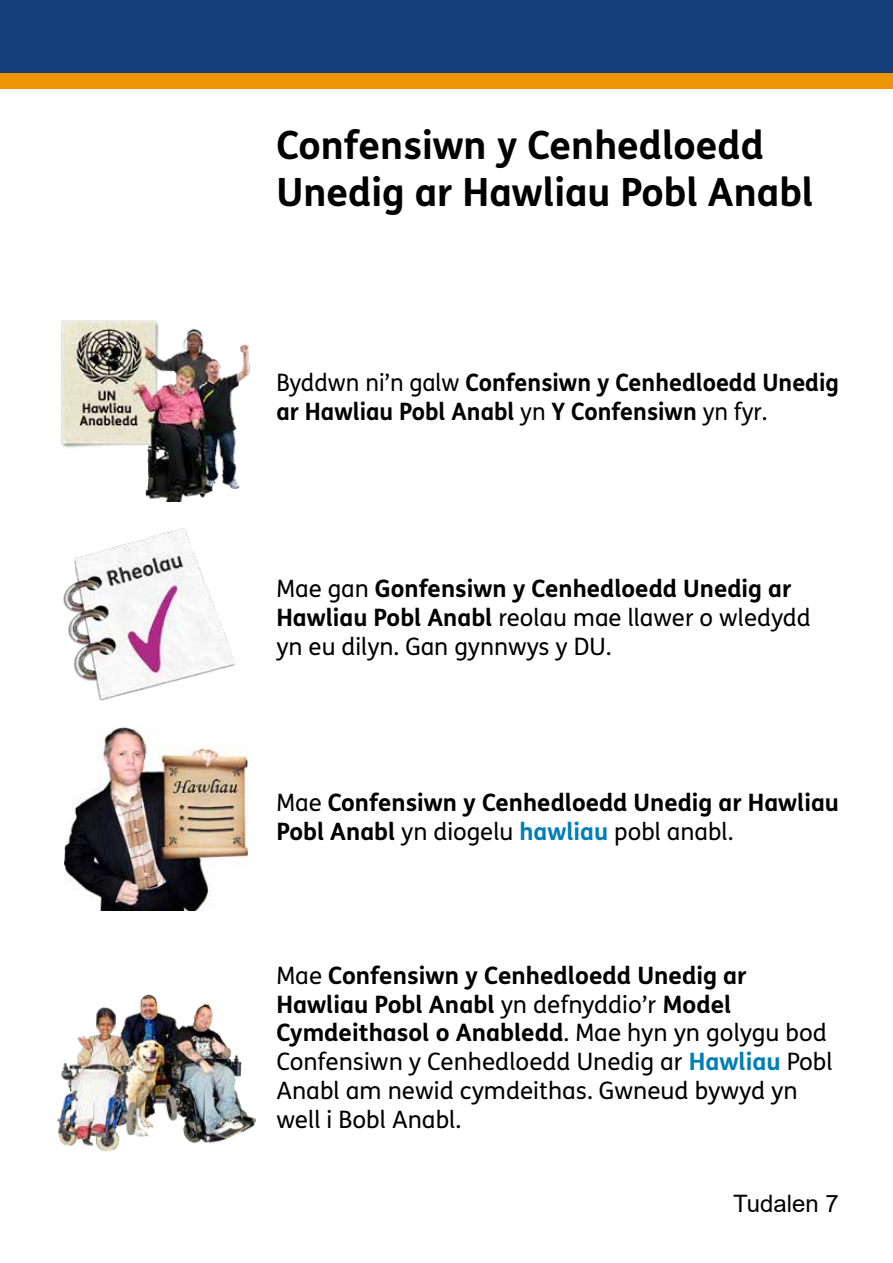
<style>
.page{position:relative;width:893px;height:1263px;background:#fff}
.page>*{position:absolute;margin:0;border:0;box-sizing:border-box;transform-origin:0 0}
.t1{font:700 39px/46.8px "FS Me Pro";color:#000}
.t2{font:24px/28.8px "FS Me Pro";color:#000}
.t3{font:700 24px/28.8px "FS Me Pro";color:#000}
.t4{font:24px "Arial";color:#000}
.s1{font-weight:400}
.s2{font-weight:700}
.s3{color:#007eb7}
.s4{font-weight:700;color:#007eb7}
</style>
<div class="page">
<div style="left:0;top:3px;width:893px;height:85px;background:#ed9504"></div>
<div style="left:0;top:0;width:893px;height:72px;background:#123f78"></div>
<img style="left:61px;top:320px;width:189px;height:182px">
<img style="left:63px;top:528px;width:173px;height:173px">
<img style="left:65px;top:727px;width:182px;height:183px">
<img style="left:57px;top:994px;width:198px;height:156px">
<h1 class="t1" style="left:276px;top:120px;width:539px">Confensiwn y Cenhedloedd<br>Unedig ar Hawliau Pobl Anabl</h1>
<p class="t3" style="left:276px;top:367px;width:564px"><span class="s1">Byddwn ni’n galw</span> Confensiwn y Cenhedloedd Unedig ar Hawliau Pobl Anabl <span class="s1">yn</span> Y Confensiwn <span class="s1">yn fyr.</span></p>
<p class="t2" style="left:276px;top:574px;width:536px">Mae gan <span class="s2">Gonfensiwn y Cenhedloedd Unedig ar<br>Hawliau Pobl Anabl</span> reolau mae llawer o wledydd yn eu dilyn. Gan gynnwys y DU.</p>
<p class="t3" style="left:276px;top:787px;width:564px"><span class="s1">Mae</span> Confensiwn y Cenhedloedd Unedig ar Hawliau<br>Pobl Anabl <span class="s1">yn diogelu</span> <span class="s3">hawliau</span> <span class="s1">pobl anabl.</span></p>
<p class="t2" style="left:276px;top:960px;width:558px">Mae <span class="s2">Confensiwn y Cenhedloedd Unedig ar Hawliau Pobl Anabl</span> yn defnyddio’r <span class="s2">Model Cymdeithasol o Anabledd</span>. Mae hyn yn golygu bod Confensiwn y Cenhedloedd Unedig ar <span class="s4">Hawliau</span> Pobl Anabl am newid cymdeithas. Gwneud bywyd yn well i Bobl Anabl.</p>
<p class="t4" style="left:733px;top:1187px;width:107px">Tudalen 7</p>
</div>
